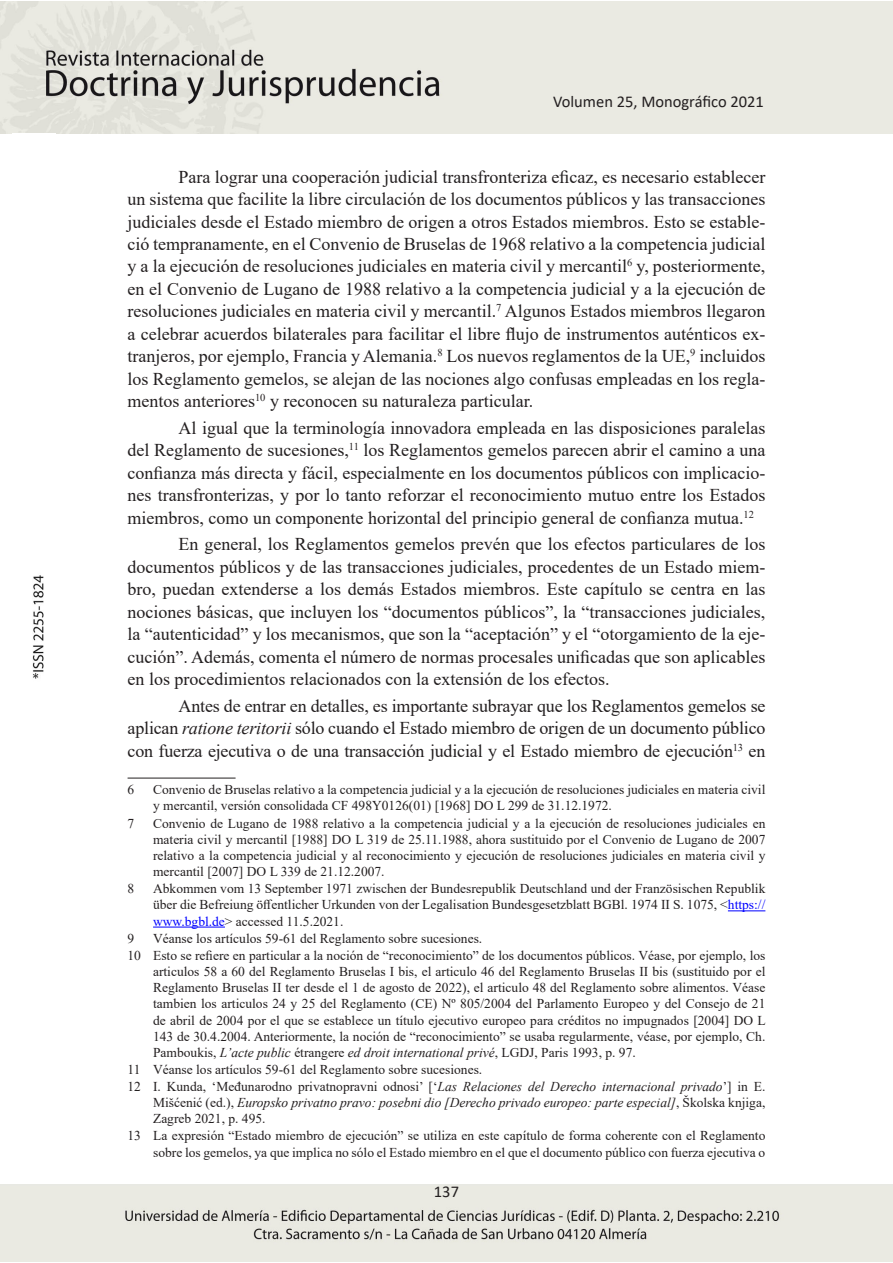
<style>
.page{position:relative;width:893px;height:1263px;background:#fff}
.page>*{position:absolute;margin:0;border:0;box-sizing:border-box;transform-origin:0 0}
.PARRAFO_2{font:18px/22.5px "Times New Roman";color:#231f20;text-align:justify}
.t1{font:16.5px "Calibri";color:#231f20}
.PIE{font:13.5px/16.2px "Times New Roman";color:#231f20;text-align:justify}
.PIE-2{font:italic 13.5px/16.2px "Times New Roman";color:#231f20;text-align:justify}
.s1{font-style:italic}
.s2{color:#00f}
.s3{font-style:normal}
</style>
<div class="page">
<img style="left:0;top:1184px;width:893px;height:78px">
<img style="left:0;top:1px;width:893px;height:133px">
<img style="left:32px;top:575px;width:12px;height:104px">
<hr style="left:128px;top:778px;width:108px;height:1px;background:#231f20">
<hr style="left:728px;top:910px;width:37px;height:1px;background:#00f">
<hr style="left:153px;top:927px;width:72px;height:1px;background:#00f">
<p class="t1" style="left:553px;top:90px;width:212px">Volumen 25, Monográfico 2021</p>
<p class="PARRAFO_2" style="left:128px;top:165px;width:639px;text-indent:51px">Para lograr una cooperación judicial transfronteriza eficaz, es necesario establecer un sistema que facilite la libre circulación de los documentos públicos y las transacciones judiciales desde el Estado miembro de origen a otros Estados miembros. Esto se estable&shy;ció tempranamente, en el Convenio de Bruselas de 1968 relativo a la competencia judicial y a la ejecución de resoluciones judiciales en materia civil y mercantil<sup>6</sup> y, posteriormente, en el Convenio de Lugano de 1988 relativo a la competencia judicial y a la ejecución de resoluciones judiciales en materia civil y mercantil.<sup>7</sup> Algunos Estados miembros llegaron a celebrar acuerdos bilaterales para facilitar el libre flujo de instrumentos auténticos ex&shy;tranjeros, por ejemplo, Francia y Alemania.<sup>8</sup> Los nuevos reglamentos de la UE,<sup>9</sup> incluidos los Reglamento gemelos, se alejan de las nociones algo confusas empleadas en los regla&shy;mentos anteriores<sup>10</sup> y reconocen su naturaleza particular.</p>
<p class="PARRAFO_2" style="left:128px;top:416px;width:639px;text-indent:51px">Al igual que la terminología innovadora empleada en las disposiciones paralelas del Reglamento de sucesiones,<sup>11</sup> los Reglamentos gemelos parecen abrir el camino a una confianza más directa y fácil, especialmente en los documentos públicos con implicacio&shy;nes transfronterizas, y por lo tanto reforzar el reconocimiento mutuo entre los Estados miembros, como un componente horizontal del principio general de confianza mutua.<sup>12</sup></p>
<p class="PARRAFO_2" style="left:128px;top:533px;width:639px;text-indent:51px">En general, los Reglamentos gemelos prevén que los efectos particulares de los documentos públicos y de las transacciones judiciales, procedentes de un Estado miem&shy;bro, puedan extenderse a los demás Estados miembros. Este capítulo se centra en las nociones básicas, que incluyen los “documentos públicos”, la “transacciones judiciales, la “autenticidad” y los mecanismos, que son la “aceptación” y el “otorgamiento de la eje&shy;cución”. Además, comenta el número de normas procesales unificadas que son aplicables en los procedimientos relacionados con la extensión de los efectos.</p>
<p class="PARRAFO_2" style="left:128px;top:694px;width:639px;text-indent:51px">Antes de entrar en detalles, es importante subrayar que los Reglamentos gemelos se aplican <span class="s1">ratione teritorii</span> sólo cuando el Estado miembro de origen de un documento público con fuerza ejecutiva o de una transacción judicial y el Estado miembro de ejecución<sup>13</sup> en</p>
<p class="PIE" style="left:128px;top:781px;width:8px">6</p>
<p class="PIE" style="left:153px;top:781px;width:614px">Convenio de Bruselas relativo a la competencia judicial y a la ejecución de resoluciones judiciales en materia civil y mercantil, versión consolidada CF 498Y0126(01) [1968] DO L 299 de 31.12.1972.</p>
<p class="PIE" style="left:128px;top:814px;width:8px">7</p>
<p class="PIE" style="left:153px;top:814px;width:614px">Convenio de Lugano de 1988 relativo a la competencia judicial y a la ejecución de resoluciones judiciales en materia civil y mercantil [1988] DO L 319 de 25.11.1988, ahora sustituido por el Convenio de Lugano de 2007 relativo a la competencia judicial y al reconocimiento y ejecución de resoluciones judiciales en materia civil y mercantil [2007] DO L 339 de 21.12.2007.</p>
<p class="PIE" style="left:128px;top:880px;width:8px">8</p>
<p class="PIE" style="left:153px;top:880px;width:614px">Abkommen vom 13 September 1971 zwischen der Bundesrepublik Deutschland und der Französischen Republik über die Befreiung öffentlicher Urkunden von der Legalisation Bundesgesetzblatt BGBl. 1974 II S. 1075, &lt;<span class="s2">https:// www.bgbl.de</span>&gt; accessed 11.5.2021.</p>
<p class="PIE" style="left:128px;top:929px;width:8px">9</p>
<p class="PIE" style="left:153px;top:929px;width:331px">Véanse los artículos 59-61 del Reglamento sobre sucesiones.</p>
<p class="PIE" style="left:153px;top:947px;width:614px;text-indent:-26px">10 Esto se refiere en particular a la noción de “reconocimiento” de los documentos públicos. Véase, por ejemplo, los articulos 58 a 60 del Reglamento Bruselas I bis, el articulo 46 del Reglamento Bruselas II bis (sustituido por el Reglamento Bruselas II ter desde el 1 de agosto de 2022), el articulo 48 del Reglamento sobre alimentos. Véase tambien los articulos 24 y 25 del Reglamento (CE) Nº 805/2004 del Parlamento Europeo y del Consejo de 21 de abril de 2004 por el que se establece un título ejecutivo europeo para créditos no impugnados [2004] DO L 143 de 30.4.2004. Anteriormente, la noción de “reconocimiento” se usaba regularmente, véase, por ejemplo, Ch.<br>Pamboukis, <span class="s1">L’acte public</span> étrangere <span class="s1">ed droit international privé</span>, LGDJ, Paris 1993, p. 97.</p>
<p class="PIE" style="left:128px;top:1061px;width:356px">11 Véanse los artículos 59-61 del Reglamento sobre sucesiones.</p>
<p class="PIE-2" style="left:153px;top:1078px;width:614px;text-indent:-26px"><span class="s3">12 I. Kunda, ‘Međunarodno privatnopravni odnosi’ [‘</span>Las Relaciones del Derecho internacional privado<span class="s3">’] in E.<br>Mišćenić (ed.),</span> Europsko privatno pravo: posebni dio [Derecho privado europeo: parte especial]<span class="s3">, Školska knjiga, Zagreb 2021, p. 495.</span></p>
<p class="PIE" style="left:128px;top:1127px;width:639px;text-align:right">13 La expresión “Estado miembro de ejecución” se utiliza en este capítulo de forma coherente con el Reglamento sobre los gemelos, ya que implica no sólo el Estado miembro en el que el documento público con fuerza ejecutiva o</p>
<p class="t1" style="left:434px;top:1180px;width:27px">137</p>
</div>
